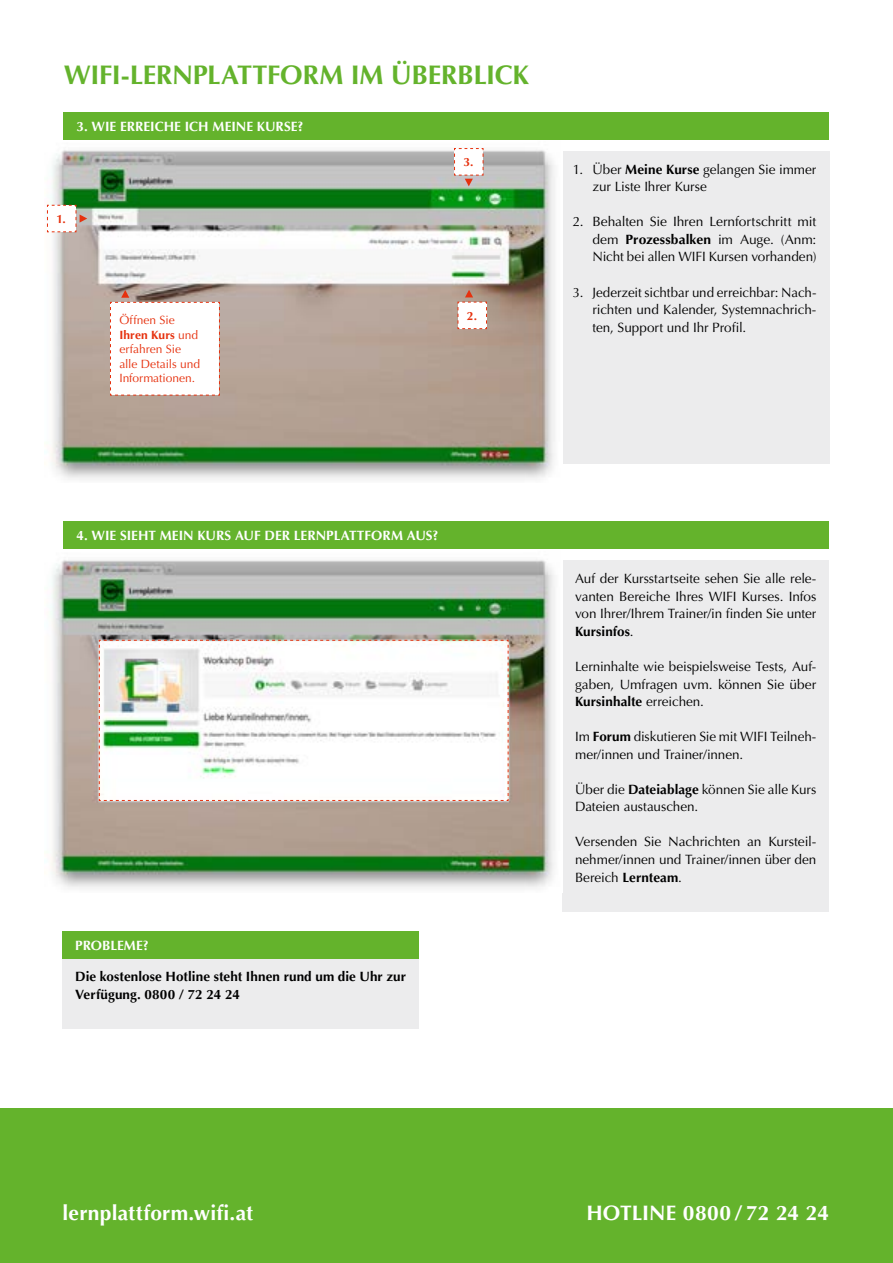
<style>
.page{position:relative;width:893px;height:1263px;background:#fff}
.page>*{position:absolute;margin:0;border:0;box-sizing:border-box;transform-origin:0 0}
.t1{font:700 27px "Optima LT Std";letter-spacing:-.01em;color:#64b32c}
.t2{font:700 21px "Optima LT Std";letter-spacing:.01em;color:#fff}
.t3{font:13.5px/17.5px "Optima LT Std";letter-spacing:-.005em;color:#000;text-align:justify}
.t4{font:700 13.5px "Optima LT Std";color:#fff}
.t5{font:700 13.5px/17.5px "Optima LT Std";letter-spacing:.005em;color:#000}
.t6{font:12px/14.4px "Optima LT Std";color:#e6310e}
.t7{font:700 12px "Optima LT Std";color:#e6310e}
.s1{font-weight:700}
</style>
<div class="page">
<div style="left:560px;top:151px;width:269px;height:312px;background:#ececed"></div>
<div style="left:562px;top:560px;width:267px;height:351px;background:#ececed"></div>
<div style="left:63px;top:958px;width:356px;height:70px;background:#ececed"></div>
<div style="left:0;top:1108px;width:893px;height:155px;background:#64b32c"></div>
<img style="left:46px;top:131px;width:516px;height:349px">
<img style="left:51px;top:541px;width:504px;height:348px">
<div style="left:64px;top:112px;width:765px;height:27px;background:#64b32c"></div>
<div style="left:64px;top:521px;width:765px;height:28px;background:#64b32c"></div>
<div style="left:63px;top:931px;width:356px;height:27px;background:#64b32c"></div>
<svg style="left:47px;top:204px;width:40px;height:29px"></svg>
<svg style="left:457px;top:290px;width:30px;height:39px"></svg>
<svg style="left:454px;top:148px;width:30px;height:38px"></svg>
<svg style="left:110px;top:290px;width:110px;height:106px"></svg>
<svg style="left:99px;top:639px;width:410px;height:162px"></svg>
<h1 class="t1" style="left:64px;top:59px;width:467px">WIFI-LERNPLATTFORM IM ÜBERBLICK</h1>
<p class="t4" style="left:77px;top:118px;width:229px">3. WIE ERREICHE ICH MEINE KURSE?</p>
<p class="t7" style="left:56px;top:212px;width:11px">1.</p>
<p class="t6" style="left:119px;top:313px;width:82px">Öffnen Sie<br><span class="s1">Ihren Kurs</span> und erfahren Sie alle Details und<br>Informationen.</p>
<p class="t7" style="left:463px;top:155px;width:12px">3.</p>
<p class="t7" style="left:467px;top:309px;width:12px">2.</p>
<p class="t3" style="left:592px;top:160px;width:226px;text-indent:-20px">1. Über <span class="s1">Meine Kurse</span> gelangen Sie immer zur Liste Ihrer Kurse</p>
<p class="t3" style="left:592px;top:213px;width:225px;text-indent:-19px">2. Behalten Sie Ihren Lernfortschritt mit dem <span class="s1">Prozessbalken</span> im Auge. (Anm:<br>Nicht bei allen WIFI Kursen vorhanden)</p>
<p class="t3" style="left:592px;top:283px;width:225px;text-indent:-20px">3. Jederzeit sichtbar und erreichbar: Nach&shy;richten und Kalender, Systemnachrich&shy;ten, Support und Ihr Profil.</p>
<p class="t4" style="left:77px;top:528px;width:363px">4. WIE SIEHT MEIN KURS AUF DER LERNPLATTFORM AUS?</p>
<p class="t4" style="left:75px;top:937px;width:75px">PROBLEME?</p>
<p class="t5" style="left:75px;top:968px;width:332px">Die kostenlose Hotline steht Ihnen rund um die Uhr zur<br>Verfügung. 0800 / 72 24 24</p>
<p class="t3" style="left:575px;top:570px;width:243px">Auf der Kursstartseite sehen Sie alle rele&shy;vanten Bereiche Ihres WIFI Kurses. Infos von Ihrer/Ihrem Trainer/in finden Sie unter <span class="s1">Kursinfos</span>.</p>
<p class="t3" style="left:575px;top:658px;width:243px">Lerninhalte wie beispielsweise Tests, Auf&shy;gaben, Umfragen uvm. können Sie über <span class="s1">Kursinhalte</span> erreichen.</p>
<p class="t3" style="left:575px;top:728px;width:243px">Im <span class="s1">Forum</span> diskutieren Sie mit WIFI Teilneh&shy;mer/innen und Trainer/innen.</p>
<p class="t3" style="left:575px;top:781px;width:243px">Über die <span class="s1">Dateiablage</span> können Sie alle Kurs<br>Dateien austauschen.</p>
<p class="t3" style="left:575px;top:833px;width:243px">Versenden Sie Nachrichten an Kursteil&shy;nehmer/innen und Trainer/innen über den Bereich <span class="s1">Lernteam</span>.</p>
<h2 class="t2" style="left:63px;top:1201px;width:192px">lernplattform.wifi.at</h2>
<h2 class="t2" style="left:586px;top:1201px;width:244px">HOTLINE 0800 / 72 24 24</h2>
</div>
